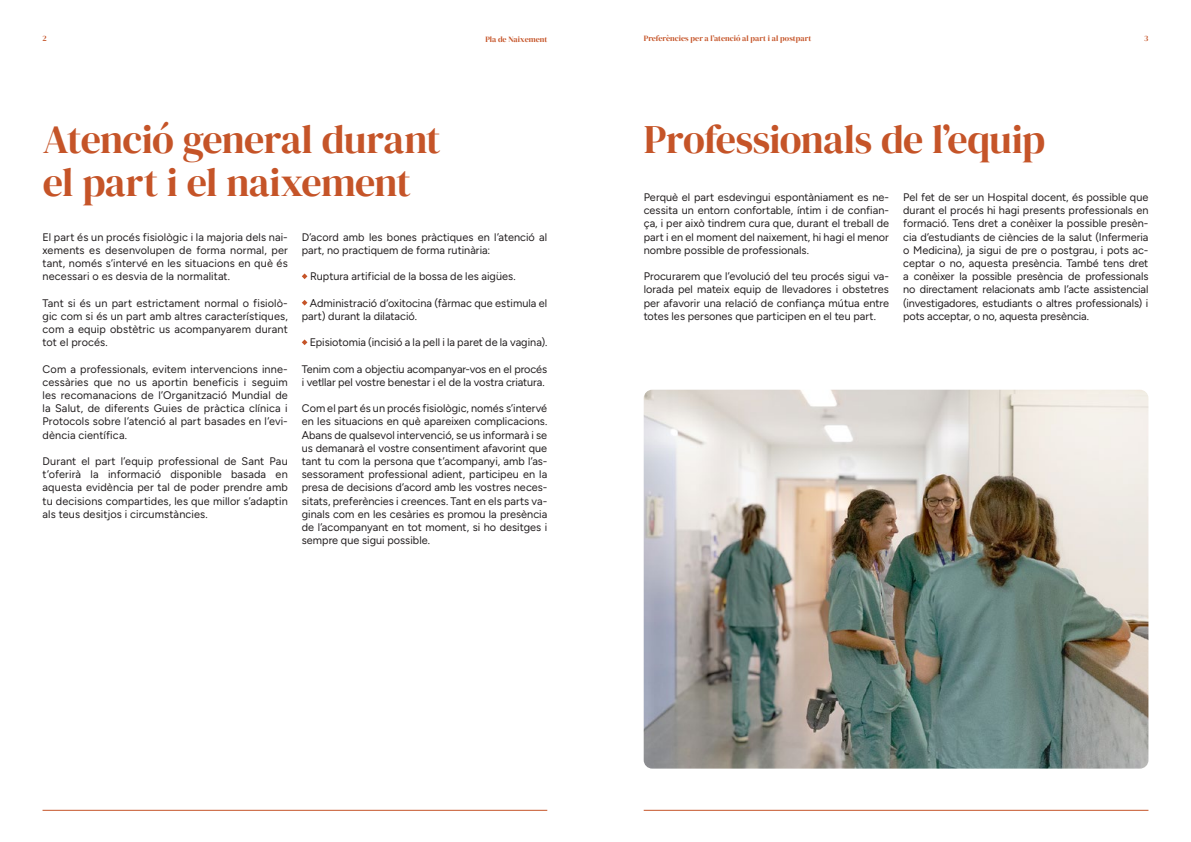
<style>
.page{position:relative;width:1191px;height:842px;background:#fff}
.page>*{position:absolute;margin:0;border:0;box-sizing:border-box;transform-origin:0 0}
.t1{font:40px/43px "DM Serif Display";letter-spacing:-.02em;color:#c55428}
.t2{font:300 11px/13.2px "Figtree";letter-spacing:.005em;color:#231f20;text-align:justify}
.Texto_de_encabezado{font:8px "DM Serif Display";letter-spacing:.005em;color:#c55428}
</style>
<div class="page">
<hr style="left:43px;top:810px;width:504px;height:1px;background:#c55428">
<svg style="left:302px;top:273px;width:5px;height:6px"></svg>
<svg style="left:302px;top:300px;width:5px;height:6px"></svg>
<svg style="left:302px;top:339px;width:5px;height:6px"></svg>
<img style="left:643px;top:390px;width:505px;height:379px">
<hr style="left:643px;top:810px;width:505px;height:1px;background:#c55428">
<p class="Texto_de_encabezado" style="left:43px;top:34px;width:6px">2</p>
<p class="Texto_de_encabezado" style="left:485px;top:34px;width:63px">Pla de Naixement</p>
<p class="Texto_de_encabezado" style="left:643px;top:34px;width:169px">Preferències per a l’atenció al part i al postpart</p>
<p class="Texto_de_encabezado" style="left:1144px;top:34px;width:6px">3</p>
<p class="t1" style="left:43px;top:119px;width:399px">Atenció general durant el part i el naixement</p>
<p class="t1" style="left:643px;top:119px;width:403px">Professionals de l’equip</p>
<p class="t2" style="left:644px;top:191px;width:247px">Perquè el part esdevingui espontàniament es ne&shy;cessita un entorn confortable, íntim i de confian&shy;ça, i per això tindrem cura que, durant el treball de part i en el moment del naixement, hi hagi el menor nombre possible de professionals.</p>
<p class="t2" style="left:644px;top:270px;width:247px">Procurarem que l’evolució del teu procés sigui va&shy;lorada pel mateix equip de llevadores i obstetres per afavorir una relació de confiança mútua entre totes les persones que participen en el teu part.</p>
<p class="t2" style="left:903px;top:191px;width:247px">Pel fet de ser un Hospital docent, és possible que durant el procés hi hagi presents professionals en formació. Tens dret a conèixer la possible presèn&shy;cia d’estudiants de ciències de la salut (Infermeria o Medicina), ja sigui de pre o postgrau, i pots ac&shy;ceptar o no, aquesta presència. També tens dret a conèixer la possible presència de professionals no directament relacionats amb l’acte assistencial (investigadores, estudiants o altres professionals) i pots acceptar, o no, aquesta presència.</p>
<p class="t2" style="left:43px;top:230px;width:247px">El part és un procés fisiològic i la majoria dels nai&shy;xements es desenvolupen de forma normal, per tant, només s’intervé en les situacions en què és necessari o es desvia de la normalitat.</p>
<p class="t2" style="left:43px;top:296px;width:247px">Tant si és un part estrictament normal o fisiolò&shy;gic com si és un part amb altres característiques, com a equip obstètric us acompanyarem durant tot el procés.</p>
<p class="t2" style="left:43px;top:362px;width:247px">Com a professionals, evitem intervencions inne&shy;cessàries que no us aportin beneficis i seguim les recomanacions de l’Organització Mundial de la Salut, de diferents Guies de pràctica clínica i Protocols sobre l’atenció al part basades en l’evi&shy;dència científica.</p>
<p class="t2" style="left:43px;top:455px;width:247px">Durant el part l’equip professional de Sant Pau t’oferirà la informació disponible basada en aquesta evidència per tal de poder prendre amb tu decisions compartides, les que millor s’adaptin als teus desitjos i circumstàncies.</p>
<p class="t2" style="left:302px;top:230px;width:247px">D’acord amb les bones pràctiques en l’atenció al part, no practiquem de forma rutinària:</p>
<p class="t2" style="left:310px;top:270px;width:207px">Ruptura artificial de la bossa de les aigües.</p>
<p class="t2" style="left:302px;top:296px;width:247px;text-indent:8px">Administració d’oxitocina (fàrmac que estimula el part) durant la dilatació.</p>
<p class="t2" style="left:310px;top:336px;width:239px">Episiotomia (incisió a la pell i la paret de la vagina).</p>
<p class="t2" style="left:302px;top:362px;width:247px">Tenim com a objectiu acompanyar-vos en el procés i vetllar pel vostre benestar i el de la vostra criatura.</p>
<p class="t2" style="left:302px;top:402px;width:247px">Com el part és un procés fisiològic, només s’intervé en les situacions en què apareixen complicacions.<br>Abans de qualsevol intervenció, se us informarà i se us demanarà el vostre consentiment afavorint que tant tu com la persona que t’acompanyi, amb l’as&shy;sessorament professional adient, participeu en la presa de decisions d’acord amb les vostres neces&shy;sitats, preferències i creences. Tant en els parts va&shy;ginals com en les cesàries es promou la presència de l’acompanyant en tot moment, si ho desitges i sempre que sigui possible.</p>
</div>
